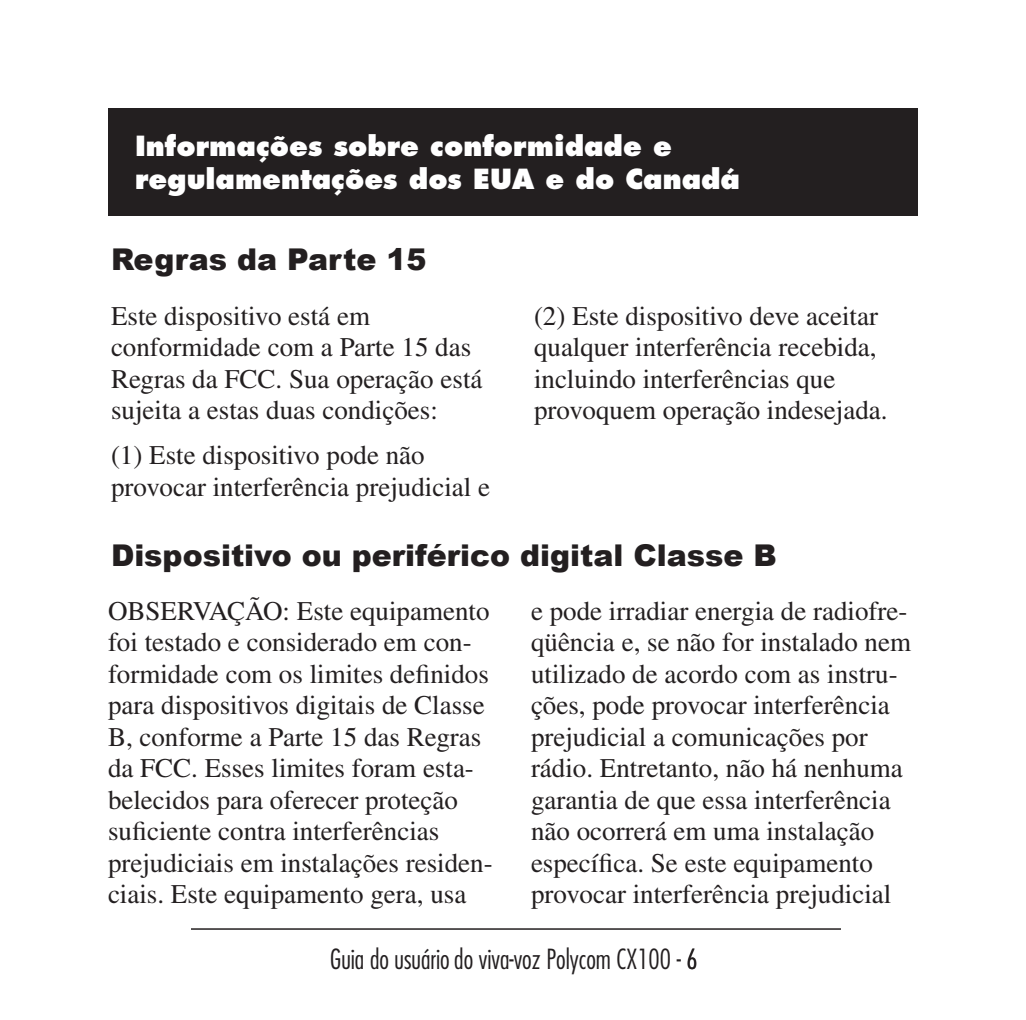
<style>
.page{position:relative;width:1026px;height:1020px;background:#fff}
.page>*{position:absolute;margin:0;border:0;box-sizing:border-box;transform-origin:0 0}
.Body{font:900 30px "Arial";color:#231f20}
.Body-2{font:27px/31.5px "Times";color:#231f20}
.Heading_A{font:800 27px/32.4px "Futura";color:#fff}
.t1{font:300 condensed 27px "Futura";color:#231f20}
</style>
<div class="page">
<hr style="left:191px;top:928px;width:650px;height:2px;background:#231f20">
<div style="left:108px;top:108px;width:810px;height:108px;background:#231f20"></div>
<p class="Heading_A" style="left:135px;top:130px;width:607px">Informações sobre conformidade e regulamentações dos EUA e do Canadá</p>
<p class="Body" style="left:111px;top:238px;width:317px">Regras da Parte 15</p>
<p class="Body-2" style="left:111px;top:300px;width:373px">Este dispositivo está em conformidade com a Parte 15 das<br>Regras da FCC. Sua operação está sujeita a estas duas condições:</p>
<p class="Body-2" style="left:111px;top:439px;width:381px">(1) Este dispositivo pode não provocar interferência prejudicial e</p>
<p class="Body-2" style="left:534px;top:300px;width:355px">(2) Este dispositivo deve aceitar qualquer interferência recebida, incluindo interferências que provoquem operação indesejada.</p>
<p class="Body" style="left:111px;top:533px;width:667px">Dispositivo ou periférico digital Classe B</p>
<p class="Body-2" style="left:108px;top:595px;width:386px">OBSERVAÇÃO: Este equipamento foi testado e considerado em con&shy;formidade com os limites definidos para dispositivos digitais de Classe B, conforme a Parte 15 das Regras da FCC. Esses limites foram esta&shy;belecidos para oferecer proteção suficiente contra interferências prejudiciais em instalações residen&shy;ciais. Este equipamento gera, usa</p>
<p class="Body-2" style="left:531px;top:595px;width:382px">e pode irradiar energia de radiofre&shy;qüência e, se não for instalado nem utilizado de acordo com as instru&shy;ções, pode provocar interferência prejudicial a comunicações por rádio. Entretanto, não há nenhuma garantia de que essa interferência não ocorrerá em uma instalação específica. Se este equipamento provocar interferência prejudicial</p>
<p class="t1" style="left:330px;top:943px;width:352px">Guia do usuário do viva-voz Polycom CX100 -</p>
</div>
